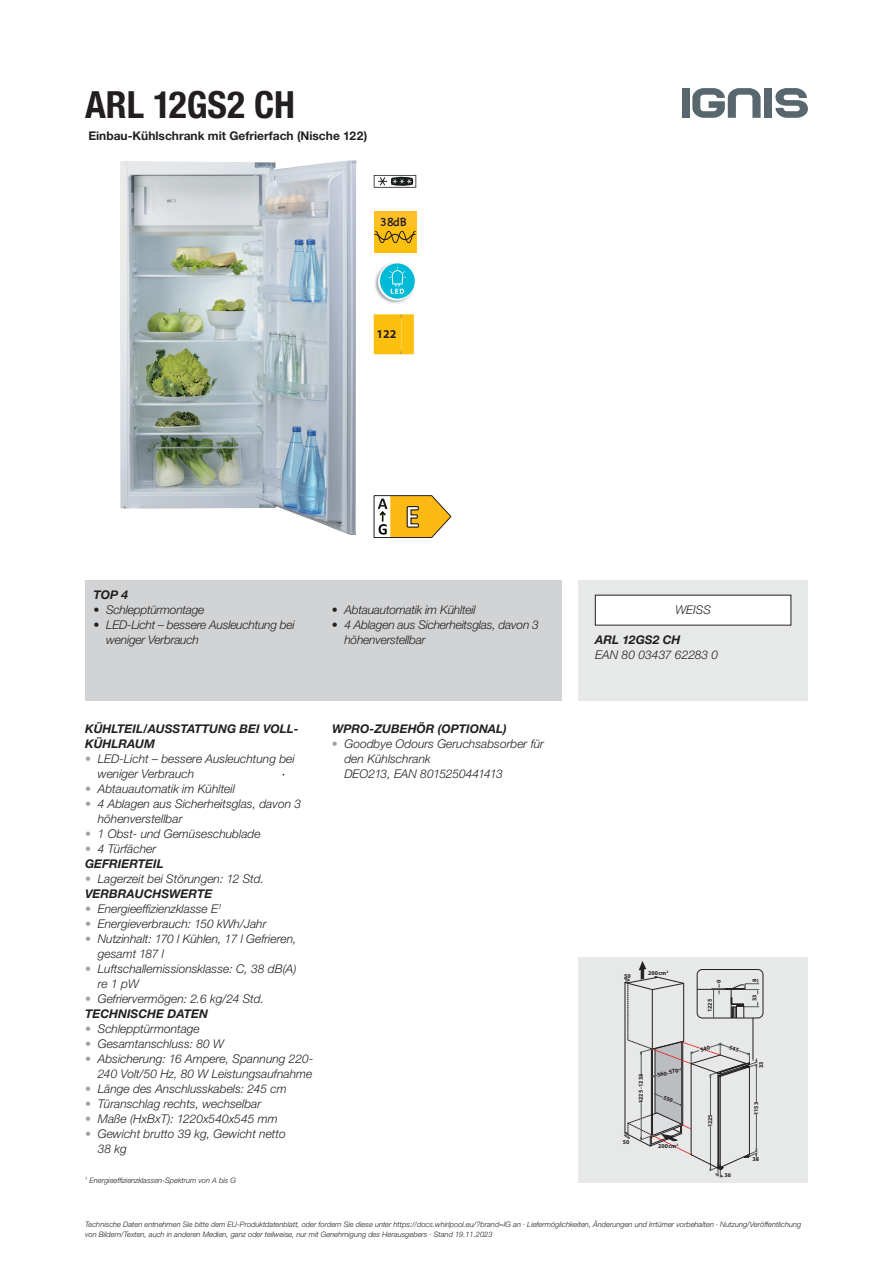
<style>
.page{position:relative;width:893px;height:1263px;background:#fff}
.page>*{position:absolute;margin:0;border:0;box-sizing:border-box;transform-origin:0 0}
.t1{font:700 condensed 37.5px "Helvetica Neue LT Std";color:#231f20}
.t2{font:12.3px "Chalkboard SE";color:#231f20}
.t3{font:italic 300 12px/15px "Helvetica Neue LT Std";color:#231f20}
.t4{font:italic 300 12px/15px "Helvetica Neue LT Std";letter-spacing:-.02em;color:#231f20}
.t5{font:italic 700 12px/15px "Helvetica Neue LT Std";color:#231f20}
.t6{font:700 12px "Helvetica Neue LT Std";color:#231f20}
.t7{font:700 12px "Myriad Pro";color:#231f20}
.t8{font:italic 300 7.5px/9.8px "Helvetica Neue LT Std";color:#231f20}
.t9{font:700 6px "Myriad Pro";color:#231f20}
.s1{color:#9ea0a2}
.s2{font-weight:300;color:#9ea0a2}
.s3{font-weight:300}
.s4{font-weight:700}
</style>
<div class="page">
<div style="left:681px;top:88px;width:8px;height:30px;background:#58666e"></div>
<div style="left:764px;top:88px;width:8px;height:30px;background:#58666e"></div>
<svg style="left:692px;top:88px;width:69px;height:30px"></svg>
<svg style="left:775px;top:88px;width:33px;height:30px"></svg>
<img style="left:120px;top:160px;width:237px;height:375px">
<svg style="left:374px;top:175px;width:42px;height:13px"></svg>
<div style="left:374px;top:211px;width:42px;height:16px;background:#febf27"></div>
<div style="left:374px;top:227px;width:42px;height:25px;background:#fec00f"></div>
<svg style="left:374px;top:231px;width:42px;height:12px"></svg>
<img style="left:375px;top:263px;width:31px;height:41px">
<svg style="left:378px;top:264px;width:37px;height:36px"></svg>
<svg style="left:374px;top:314px;width:40px;height:40px;background:#fdc013"></svg>
<svg style="left:374px;top:495px;width:77px;height:43px"></svg>
<div style="left:85px;top:580px;width:476px;height:120px;background:#d1d3d4"></div>
<div style="left:578px;top:580px;width:230px;height:120px;background:#e7e8e8"></div>
<div style="left:595px;top:595px;width:196px;height:30px;background:#fff"></div>
<div style="left:578px;top:958px;width:230px;height:225px;background:#e7e8e8"></div>
<div style="left:697px;top:969px;width:66px;height:49px;border:1px solid #231f20;border-radius:5px"></div>
<svg style="left:624px;top:962px;width:135px;height:215px"></svg>
<h1 class="t1" style="left:85px;top:82px;width:211px">ARL 12GS2 CH</h1>
<p class="t6" style="left:88px;top:129px;width:280px">Einbau-Kühlschrank mit Gefrierfach (Nische 122)</p>
<p class="t2" style="left:380px;top:211px;width:29px">38dB</p>
<p class="t7" style="left:376px;top:326px;width:21px">122</p>
<p class="t5" style="left:94px;top:587px;width:36px">TOP 4</p>
<p class="t4" style="left:94px;top:602px;width:112px">• Schlepptürmontage</p>
<p class="t4" style="left:106px;top:617px;width:190px;text-indent:-13px">• LED-Licht – bessere Ausleuchtung bei weniger Verbrauch</p>
<p class="t4" style="left:332px;top:602px;width:145px">• Abtauautomatik im Kühlteil</p>
<p class="t4" style="left:344px;top:617px;width:196px;text-indent:-13px">• 4 Ablagen aus Sicherheitsglas, davon 3 höhenverstellbar</p>
<p class="t3" style="left:675px;top:602px;width:37px">WEISS</p>
<p class="t5" style="left:595px;top:632px;width:87px">ARL 12GS2 CH</p>
<p class="t3" style="left:595px;top:647px;width:124px">EAN 80 03437 62283 0</p>
<p class="t5" style="left:85px;top:721px;width:215px">KÜHLTEIL/AUSSTATTUNG BEI VOLL-<br>KÜHLRAUM</p>
<p class="t3" style="left:98px;top:751px;width:198px;text-indent:-13px"><span class="s1">•</span> LED-Licht – bessere Ausleuchtung bei weniger Verbrauch</p>
<p class="t3" style="left:85px;top:781px;width:151px"><span class="s1">•</span> Abtauautomatik im Kühlteil</p>
<p class="t3" style="left:98px;top:796px;width:205px;text-indent:-13px"><span class="s1">•</span> 4 Ablagen aus Sicherheitsglas, davon 3 höhenverstellbar</p>
<p class="t3" style="left:85px;top:826px;width:177px"><span class="s1">•</span> 1 Obst- und Gemüseschublade</p>
<p class="t5" style="left:85px;top:841px;width:80px"><span class="s2">•</span> <span class="s3">4 Türfächer<br></span>GEFRIERTEIL</p>
<p class="t3" style="left:85px;top:871px;width:180px"><span class="s1">•</span> Lagerzeit bei Störungen: 12 Std.<br><span class="s4">VERBRAUCHSWERTE</span></p>
<p class="t3" style="left:85px;top:901px;width:138px"><span class="s1">•</span> Energieeffizienzklasse E<sup>1</sup></p>
<p class="t3" style="left:85px;top:916px;width:183px"><span class="s1">•</span> Energieverbrauch: 150 kWh/Jahr</p>
<p class="t3" style="left:98px;top:931px;width:200px;text-indent:-13px"><span class="s1">•</span> Nutzinhalt: 170 l Kühlen, 17 l Gefrieren, gesamt 187 l</p>
<p class="t3" style="left:98px;top:961px;width:200px;text-indent:-13px"><span class="s1">•</span> Luftschallemissionsklasse: C, 38 dB(A) re 1 pW</p>
<p class="t3" style="left:85px;top:991px;width:180px"><span class="s1">•</span> Gefriervermögen: 2.6 kg/24 Std.<br><span class="s4">TECHNISCHE DATEN</span></p>
<p class="t3" style="left:85px;top:1021px;width:116px"><span class="s1">•</span> Schlepptürmontage</p>
<p class="t3" style="left:85px;top:1036px;width:141px"><span class="s1">•</span> Gesamtanschluss: 80 W</p>
<p class="t3" style="left:85px;top:1051px;width:230px;text-align:right"><span class="s1">•</span> Absicherung: 16 Ampere, Spannung 220-<br>240 Volt/50 Hz, 80 W Leistungsaufnahme</p>
<p class="t3" style="left:85px;top:1081px;width:203px"><span class="s1">•</span> Länge des Anschlusskabels: 245 cm</p>
<p class="t3" style="left:85px;top:1096px;width:178px"><span class="s1">•</span> Türanschlag rechts, wechselbar</p>
<p class="t3" style="left:85px;top:1111px;width:194px"><span class="s1">•</span> Maße (HxBxT): 1220x540x545 mm</p>
<p class="t3" style="left:98px;top:1126px;width:189px;text-indent:-13px"><span class="s1">•</span> Gewicht brutto 39 kg, Gewicht netto<br>38 kg</p>
<p class="t5" style="left:332px;top:721px;width:176px">WPRO-ZUBEHÖR (OPTIONAL)</p>
<p class="t3" style="left:344px;top:736px;width:201px;text-indent:-13px"><span class="s1">•</span> Goodbye Odours Geruchsabsorber für den Kühlschrank<br>DEO213, EAN 8015250441413</p>
<p class="t9" style="left:624px;top:972px;width:8px">50</p>
<p class="t9" style="left:648px;top:969px;width:22px">200cm<sup>2</sup></p>
<p class="t9" style="left:637px;top:1103px;width:31px;rotate:-90deg">1225-1233</p>
<p class="t9" style="left:656px;top:1071px;width:24px;rotate:-15deg">560-570</p>
<p class="t9" style="left:623px;top:1138px;width:8px">50</p>
<p class="t9" style="left:658px;top:1142px;width:22px">200cm<sup>2</sup></p>
<p class="t9" style="left:715px;top:983px;width:5px;rotate:-90deg">0</p>
<p class="t9" style="left:706px;top:1012px;width:15px;rotate:-90deg">1225</p>
<p class="t9" style="left:706px;top:1127px;width:15px;rotate:-90deg">1225</p>
<p class="t9" style="left:751px;top:981px;width:5px;rotate:-90deg">8</p>
<p class="t9" style="left:751px;top:1001px;width:8px;rotate:-90deg">33</p>
<p class="t9" style="left:757px;top:1068px;width:8px;rotate:-90deg">33</p>
<p class="t9" style="left:752px;top:1115px;width:15px;rotate:-90deg">1153</p>
<p class="t9" style="left:752px;top:1155px;width:8px">38</p>
<p class="t8" style="left:85px;top:1175px;width:152px"><sup>1</sup> Energieeffizienzklassen-Spektrum von A bis G</p>
<p class="t9" style="left:724px;top:1171px;width:8px">36</p>
<p class="t8" style="left:85px;top:1219px;width:718px">Technische Daten entnehmen Sie bitte dem EU-Produktdatenblatt, oder fordern Sie diese unter https://docs.whirlpool.eu/?brand=IG an · Liefermöglichkeiten, Änderungen und Irrtümer vorbehalten · Nutzung/Veröffentlichung von Bildern/Texten, auch in anderen Medien, ganz oder teilweise, nur mit Genehmigung des Herausgebers · Stand 19.11.2023</p>
</div>
